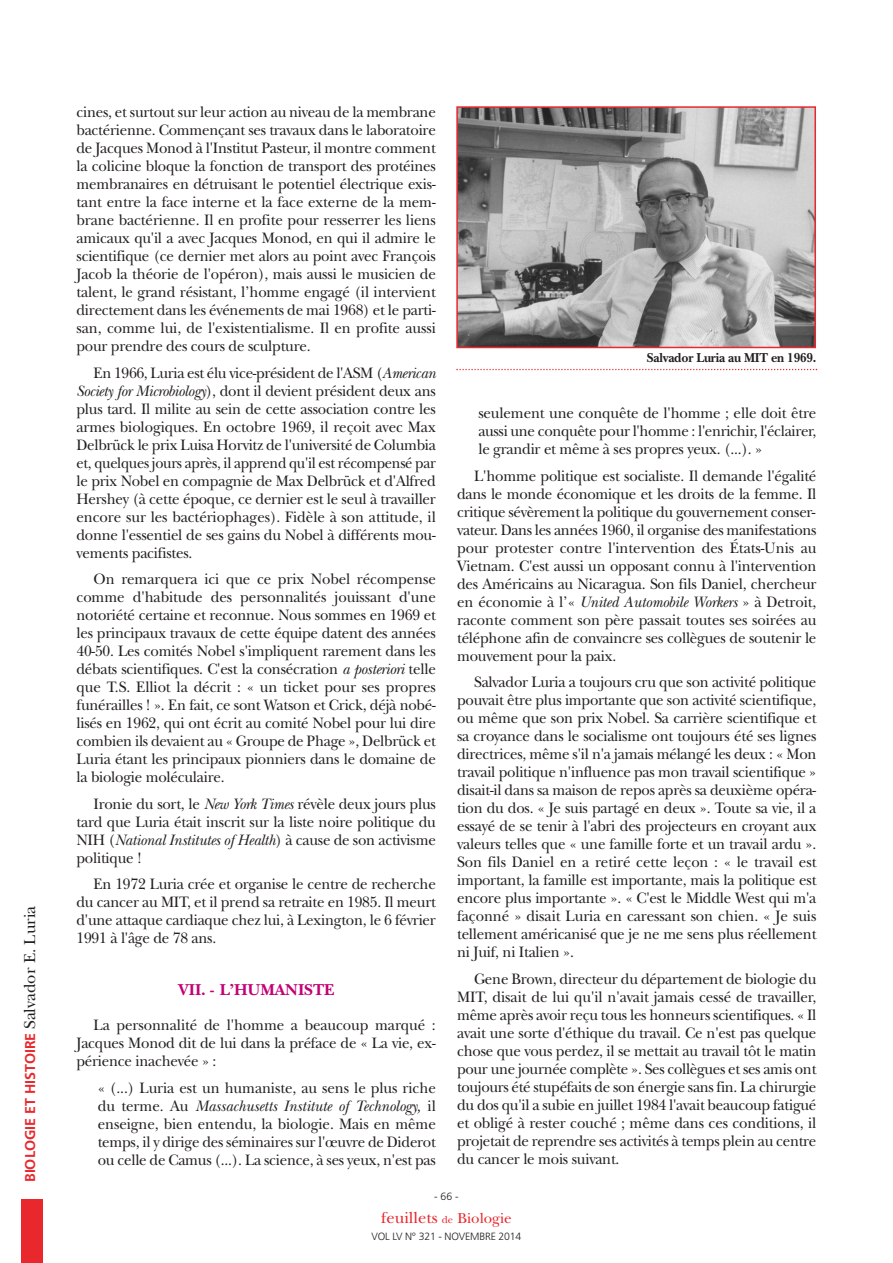
<style>
.page{position:relative;width:893px;height:1263px;background:#fff}
.page>*{position:absolute;margin:0;border:0;box-sizing:border-box;transform-origin:0 0}
.t1{font:16.5px "New Baskerville";color:#e9282d}
.t2{font:16.5px "New Baskerville Bold SC";letter-spacing:-.005em;color:#c30175}
.t3{font:15.75px/18px "New Baskerville";letter-spacing:-.015em;color:#231f20;text-align:justify;scale:.95 1}
.t4{font:700 14.25px "Frutiger";color:#e9282d}
.t5{font:700 13.5px "New Baskerville";letter-spacing:-.015em;color:#231f20;scale:.94 1}
.t6{font:300 10.5px "Frutiger";letter-spacing:-.015em;color:#231f20}
.s1{font-family:"New Baskerville";font-weight:400;font-size:16.5px;color:#231f20}
.s2{font-style:italic}
.s3{font-size:10.5px}
.s4{font-size:15px}
</style>
<div class="page">
<img style="left:459px;top:109px;width:354px;height:236px">
<div style="left:456px;top:106px;width:360px;height:242px;border:2px solid #e9282d"></div>
<svg style="left:456px;top:369px;width:361px;height:1px"></svg>
<div style="left:21px;top:1199px;width:22px;height:64px;background:#e9282d"></div>
<p class="t4" style="left:25px;top:1182px;width:278px;rotate:-90deg">BIOLOGIE ET HISTOIRE <span class="s1">Salvador E. Luria</span></p>
<p class="t3" style="left:77px;top:105px;width:380px">cines, et surtout sur leur action au niveau de la membrane bactérienne. Commençant ses travaux dans le laboratoire de Jacques Monod à l'Institut Pasteur, il montre comment la colicine bloque la fonction de transport des protéines membranaires en détruisant le potentiel électrique exis&shy;tant entre la face interne et la face externe de la mem&shy;brane bactérienne. Il en profite pour resserrer les liens amicaux qu'il a avec Jacques Monod, en qui il admire le scientifique (ce dernier met alors au point avec François Jacob la théorie de l'opéron), mais aussi le musicien de talent, le grand résistant, l’homme engagé (il intervient directement dans les événements de mai 1968) et le parti&shy;san, comme lui, de l'existentialisme. Il en profite aussi pour prendre des cours de sculpture.</p>
<p class="t3" style="left:77px;top:365px;width:380px;text-indent:17px">En 1966, Luria est élu vice-président de l'ASM (<span class="s2">American Society for Microbiology</span>), dont il devient président deux ans plus tard. Il milite au sein de cette association contre les armes biologiques. En octobre 1969, il reçoit avec Max Delbrück le prix Luisa Horvitz de l'université de Columbia et, quelques jours après, il apprend qu'il est récompensé par le prix Nobel en compagnie de Max Delbrück et d'Alfred Hershey (à cette époque, ce dernier est le seul à travailler encore sur les bactériophages). Fidèle à son attitude, il donne l'essentiel de ses gains du Nobel à différents mou&shy;vements pacifistes.</p>
<p class="t3" style="left:77px;top:572px;width:380px;text-indent:17px">On remarquera ici que ce prix Nobel récompense comme d'habitude des personnalités jouissant d'une notoriété certaine et reconnue. Nous sommes en 1969 et les principaux travaux de cette équipe datent des années 40-50. Les comités Nobel s'impliquent rarement dans les débats scientifiques. C'est la consécration <span class="s2">a posteriori</span> telle que T.S. Elliot la décrit : « un ticket pour ses propres funérailles ! ». En fait, ce sont Watson et Crick, déjà nobé&shy;lisés en 1962, qui ont écrit au comité Nobel pour lui dire combien ils devaient au « Groupe de Phage », Delbrück et Luria étant les principaux pionniers dans le domaine de la biologie moléculaire.</p>
<p class="t3" style="left:77px;top:796px;width:380px;text-indent:17px">Ironie du sort, le <span class="s2">New York Times</span> révèle deux jours plus tard que Luria était inscrit sur la liste noire politique du NIH (<span class="s2">National Institutes of Health</span>) à cause de son activisme politique !</p>
<p class="t3" style="left:77px;top:877px;width:380px;text-indent:17px">En 1972 Luria crée et organise le centre de recherche du cancer au MIT, et il prend sa retraite en 1985. Il meurt d'une attaque cardiaque chez lui, à Lexington, le 6 février 1991 à l'âge de 78 ans.</p>
<p class="t2" style="left:178px;top:984px;width:158px">VII. - L’HUMANISTE</p>
<p class="t3" style="left:77px;top:1018px;width:380px;text-indent:17px">La personnalité de l'homme a beaucoup marqué :<br>Jacques Monod dit de lui dans la préface de « La vie, ex&shy;périence inachevée » :</p>
<p class="t3" style="left:98px;top:1080px;width:357px">« (...) Luria est un humaniste, au sens le plus riche du terme. Au <span class="s2">Massachusetts Institute of Technology,</span> il enseigne, bien entendu, la biologie. Mais en même temps, il y dirige des séminaires sur l'œuvre de Diderot ou celle de Camus (...). La science, à ses yeux, n'est pas</p>
<p class="t5" style="left:647px;top:353px;width:182px">Salvador Luria au MIT en 1969.</p>
<p class="t3" style="left:478px;top:406px;width:357px">seulement une conquête de l'homme ; elle doit être aussi une conquête pour l'homme : l'enrichir, l'éclairer, le grandir et même à ses propres yeux. (...). »</p>
<p class="t3" style="left:457px;top:468px;width:380px;text-indent:17px">L'homme politique est socialiste. Il demande l'égalité dans le monde économique et les droits de la femme. Il critique sévèrement la politique du gouvernement conser&shy;vateur. Dans les années 1960, il organise des manifestations pour protester contre l'intervention des États-Unis au Vietnam. C'est aussi un opposant connu à l'intervention des Américains au Nicaragua. Son fils Daniel, chercheur en économie à l’« <span class="s2">United Automobile Workers</span> » à Detroit, raconte comment son père passait toutes ses soirées au téléphone afin de convaincre ses collègues de soutenir le mouvement pour la paix.</p>
<p class="t3" style="left:457px;top:675px;width:380px;text-indent:17px">Salvador Luria a toujours cru que son activité politique pouvait être plus importante que son activité scientifique, ou même que son prix Nobel. Sa carrière scientifique et sa croyance dans le socialisme ont toujours été ses lignes directrices, même s'il n'a jamais mélangé les deux : « Mon travail politique n'influence pas mon travail scientifique » disait-il dans sa maison de repos après sa deuxième opéra&shy;tion du dos. « Je suis partagé en deux ». Toute sa vie, il a essayé de se tenir à l'abri des projecteurs en croyant aux valeurs telles que « une famille forte et un travail ardu ».<br>Son fils Daniel en a retiré cette leçon : « le travail est important, la famille est importante, mais la politique est encore plus importante ». « C'est le Middle West qui m'a façonné » disait Luria en caressant son chien. « Je suis tellement américanisé que je ne me sens plus réellement ni Juif, ni Italien ».</p>
<p class="t3" style="left:457px;top:971px;width:380px;text-indent:17px">Gene Brown, directeur du département de biologie du MIT, disait de lui qu'il n'avait jamais cessé de travailler, même après avoir reçu tous les honneurs scientifiques. « Il avait une sorte d'éthique du travail. Ce n'est pas quelque chose que vous perdez, il se mettait au travail tôt le matin pour une journée complète ». Ses collègues et ses amis ont toujours été stupéfaits de son énergie sans fin. La chirurgie du dos qu'il a subie en juillet 1984 l'avait beaucoup fatigué et obligé à rester couché ; même dans ces conditions, il projetait de reprendre ses activités à temps plein au centre du cancer le mois suivant.</p>
<p class="t6" style="left:434px;top:1192px;width:26px">- 66 -</p>
<p class="t1" style="left:381px;top:1212px;width:132px">feuillets <span class="s3">de</span> <span class="s4">Biologie</span></p>
<p class="t6" style="left:372px;top:1232px;width:151px">VOL LV N° 321 - NOVEMBRE 2014</p>
</div>
